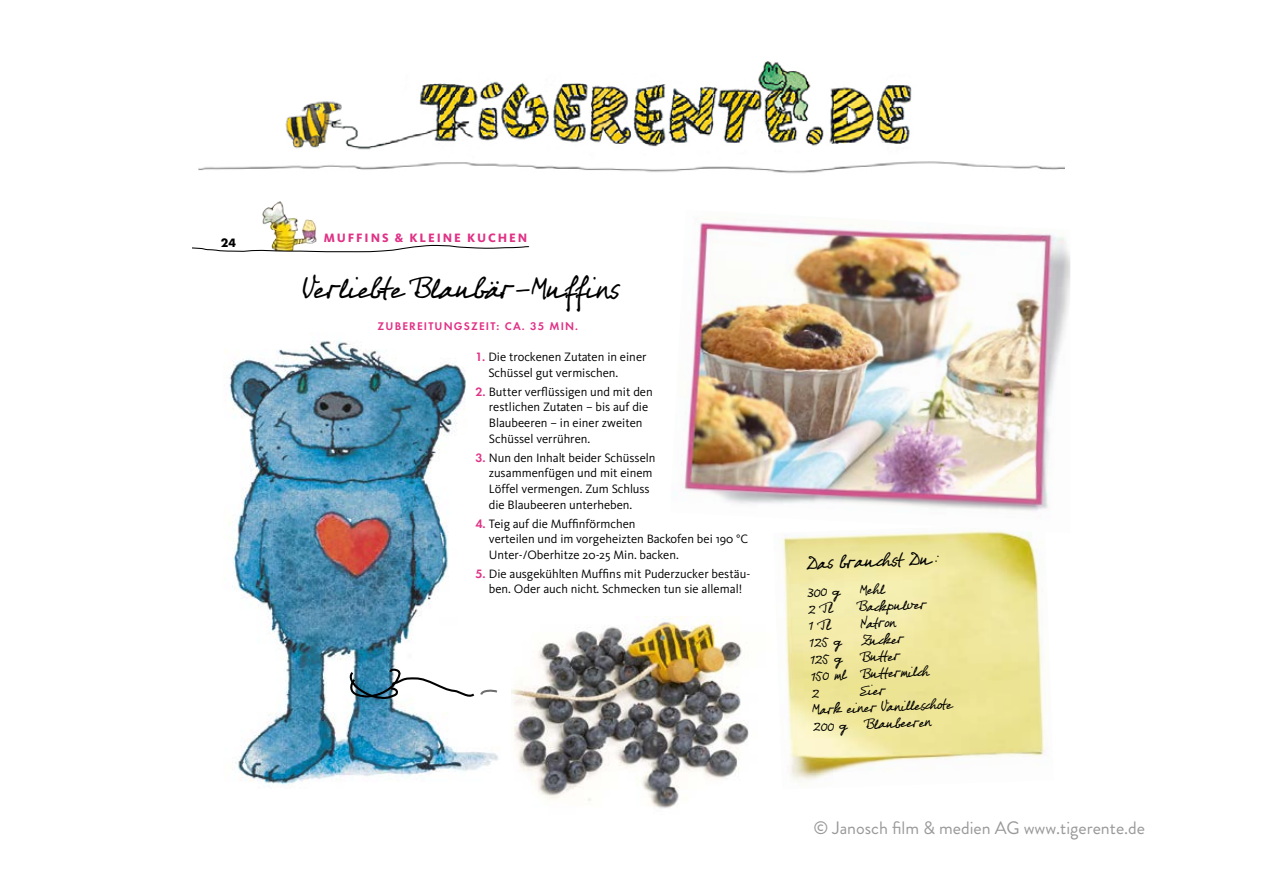
<style>
.page{position:relative;width:1263px;height:893px;background:#fff}
.page>*{position:absolute;margin:0;border:0;box-sizing:border-box;transform-origin:0 0}
.t1{font:30.45px "Janosch";color:#000}
.t2{font:18.9px "Janosch";color:#000}
.t3{font:18px "Brandon Grotesque";color:#999}
.t4{font:14.7px/16.5px "Janosch";color:#000}
.t5{font:12.6px/15.8px "Kievit";color:#000}
.t6{font:800 12.6px "Kievit";letter-spacing:.15em;color:#e03286}
.t7{font:700 12.6px "Futura EF";color:#000}
.t8{font:600 11.55px "Futura EF";letter-spacing:.1em;color:#e03286}
.s1{font-family:"Futura EF";font-weight:600;color:#e03286}
</style>
<div class="page">
<img style="left:227px;top:340px;width:272px;height:445px">
<svg style="left:348px;top:666px;width:151px;height:34px"></svg>
<img style="left:512px;top:616px;width:237px;height:193px">
<img style="left:262px;top:201px;width:55px;height:43px">
<svg style="left:193px;top:244px;width:337px;height:9px"></svg>
<img style="left:782px;top:533px;width:263px;height:249px">
<img style="left:684px;top:222px;width:386px;height:311px">
<img style="left:198px;top:61px;width:867px;height:113px">
<svg style="left:808px;top:602px;width:26px;height:29px"></svg>
<p class="t7" style="left:221px;top:236px;width:17px">24</p>
<p class="t6" style="left:324px;top:230px;width:205px">MUFFINS &amp; KLEINE KUCHEN</p>
<h1 class="t1" style="left:303px;top:267px;width:318px">Verliebte Blaubär-Muffins</h1>
<p class="t8" style="left:378px;top:319px;width:202px">ZUBEREITUNGSZEIT: CA. 35 MIN.</p>
<p class="t5" style="left:488px;top:349px;width:160px;text-indent:-13px"><span class="s1">1.</span> Die trockenen Zutaten in einer<br>Schüssel gut vermischen.</p>
<p class="t5" style="left:489px;top:384px;width:165px;text-indent:-13px"><span class="s1">2.</span> Butter verflüssigen und mit den restlichen Zutaten – bis auf die<br>Blaubeeren – in einer zweiten<br>Schüssel verrühren.</p>
<p class="t5" style="left:489px;top:450px;width:168px;text-indent:-13px"><span class="s1">3.</span> Nun den Inhalt beider Schüsseln zusammenfügen und mit einem<br>Löffel vermengen. Zum Schluss die Blaubeeren unterheben.</p>
<p class="t5" style="left:489px;top:516px;width:261px;text-indent:-13px"><span class="s1">4.</span> Teig auf die Muffinförmchen<br>verteilen und im vorgeheizten Backofen bei 190 °C<br>Unter-/Oberhitze 20-25 Min. backen.</p>
<p class="t5" style="left:475px;top:566px;width:276px;text-align:center"><span class="s1">5.</span> Die ausgekühlten Muffins mit Puderzucker bestäu&shy;ben. Oder auch nicht. Schmecken tun sie allemal!</p>
<h2 class="t2" style="left:807px;top:550px;width:134px;rotate:-2deg">Das brauchst Du:</h2>
<p class="t4" style="left:807px;top:585px;width:34px;rotate:-3deg">300 g</p>
<p class="t4" style="left:860px;top:582px;width:26px;rotate:-3deg">Mehl</p>
<p class="t4" style="left:858px;top:599px;width:69px;rotate:-3deg">Backpulver</p>
<p class="t4" style="left:860px;top:616px;width:37px;rotate:-3deg">Natron</p>
<p class="t4" style="left:809px;top:635px;width:33px;rotate:-3deg">125 g</p>
<p class="t4" style="left:861px;top:633px;width:44px;rotate:-3deg">Zucker</p>
<p class="t4" style="left:810px;top:652px;width:33px;rotate:-3deg">125 g</p>
<p class="t4" style="left:810px;top:652px;width:120px;text-indent:52px;rotate:-3deg">Butter<br>150 ml Buttermilch<br>2</p>
<p class="t4" style="left:811px;top:686px;width:142px;text-indent:48px;rotate:-3deg">Eier<br>Mark einer Vanilleschote<br>200 g</p>
<p class="t4" style="left:866px;top:717px;width:67px;rotate:-3deg">Blaubeeren</p>
<h3 class="t3" style="left:813px;top:816px;width:333px">© Janosch film &amp; medien AG www.tigerente.de</h3>
</div>
